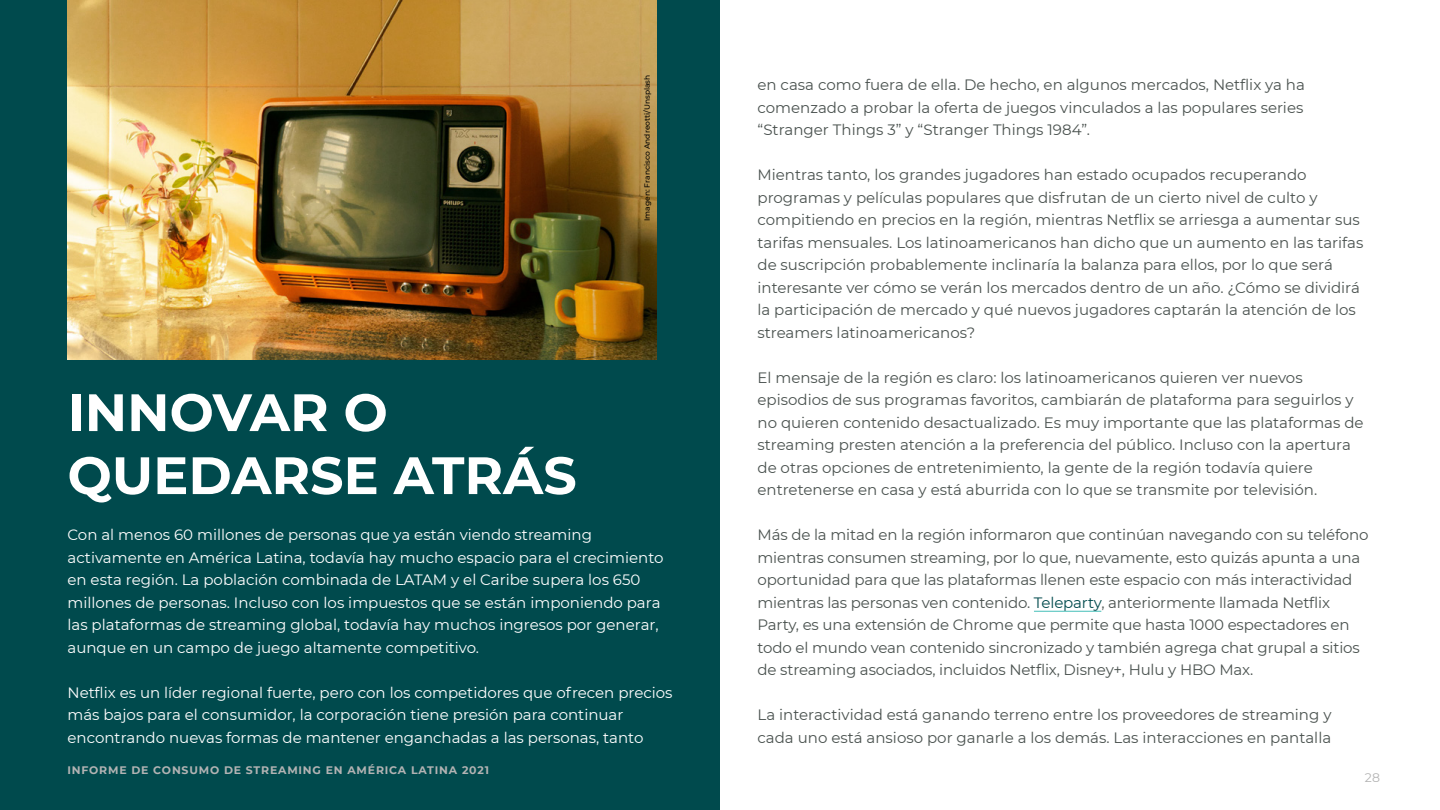
<style>
.page{position:relative;width:1440px;height:810px;background:#fff}
.page>*{position:absolute;margin:0;border:0;box-sizing:border-box;transform-origin:0 0}
.t1{font:700 52.5px/63px "Montserrat";color:#fff}
.t2{font:15px/22.5px "Montserrat";color:#4a524f}
.t3{font:15px/22.5px "Montserrat";color:#fff}
.t4{font:12.45px "Montserrat";color:#b3b3b3}
.t5{font:700 10.95px "Montserrat";letter-spacing:.075em;color:#b3b3b3}
.t6{font:500 7.5px "Montserrat";color:#000}
.s1{color:#004a4d}
</style>
<div class="page">
<div style="left:0;top:0;width:720px;height:810px;background:#004a4d"></div>
<img style="left:68px;top:0;width:589px;height:360px">
<hr style="left:1034px;top:611px;width:67px;height:1px;background:#44bfb8">
<p class="t6" style="left:642px;top:221px;width:148px;rotate:-90deg">Imagen: Francisco Andreotti/Unsplash</p>
<h1 class="t1" style="left:68px;top:378px;width:511px">INNOVAR O<br>QUEDARSE ATRÁS</h1>
<p class="t3" style="left:68px;top:523px;width:598px">Con al menos 60 millones de personas que ya están viendo streaming activamente en América Latina, todavía hay mucho espacio para el crecimiento en esta región. La población combinada de LATAM y el Caribe supera los 650 millones de personas. Incluso con los impuestos que se están imponiendo para las plataformas de streaming global, todavía hay muchos ingresos por generar, aunque en un campo de juego altamente competitivo.</p>
<p class="t3" style="left:68px;top:680px;width:607px">Netflix es un líder regional fuerte, pero con los competidores que ofrecen precios más bajos para el consumidor, la corporación tiene presión para continuar encontrando nuevas formas de mantener enganchadas a las personas, tanto</p>
<p class="t5" style="left:68px;top:762px;width:423px">INFORME DE CONSUMO DE STREAMI NG EN AMÉRICA LATI NA 2021</p>
<p class="t2" style="left:758px;top:73px;width:549px;text-align:justify">en casa como fuera de ella. De hecho, en algunos mercados, Netflix ya ha comenzado a probar la oferta de juegos vinculados a las populares series “Stranger Things 3” y “Stranger Things 1984”.</p>
<p class="t2" style="left:758px;top:163px;width:607px">Mientras tanto, los grandes jugadores han estado ocupados recuperando programas y películas populares que disfrutan de un cierto nivel de culto y compitiendo en precios en la región, mientras Netflix se arriesga a aumentar sus tarifas mensuales. Los latinoamericanos han dicho que un aumento en las tarifas de suscripción probablemente inclinaría la balanza para ellos, por lo que será interesante ver cómo se verán los mercados dentro de un año. ¿Cómo se dividirá la participación de mercado y qué nuevos jugadores captarán la atención de los streamers latinoamericanos?</p>
<p class="t2" style="left:758px;top:365px;width:608px">El mensaje de la región es claro: los latinoamericanos quieren ver nuevos episodios de sus programas favoritos, cambiarán de plataforma para seguirlos y no quieren contenido desactualizado. Es muy importante que las plataformas de streaming presten atención a la preferencia del público. Incluso con la apertura de otras opciones de entretenimiento, la gente de la región todavía quiere entretenerse en casa y está aburrida con lo que se transmite por televisión.</p>
<p class="t2" style="left:758px;top:523px;width:613px">Más de la mitad en la región informaron que continúan navegando con su teléfono mientras consumen streaming, por lo que, nuevamente, esto quizás apunta a una oportunidad para que las plataformas llenen este espacio con más interactividad mientras las personas ven contenido. <span class="s1">Teleparty</span>, anteriormente llamada Netflix Party, es una extensión de Chrome que permite que hasta 1000 espectadores en todo el mundo vean contenido sincronizado y también agrega chat grupal a sitios de streaming asociados, incluidos Netflix, Disney+, Hulu y HBO Max.</p>
<p class="t2" style="left:758px;top:703px;width:575px">La interactividad está ganando terreno entre los proveedores de streaming y cada uno está ansioso por ganarle a los demás. Las interacciones en pantalla</p>
<p class="t4" style="left:1365px;top:769px;width:17px">28</p>
</div>
